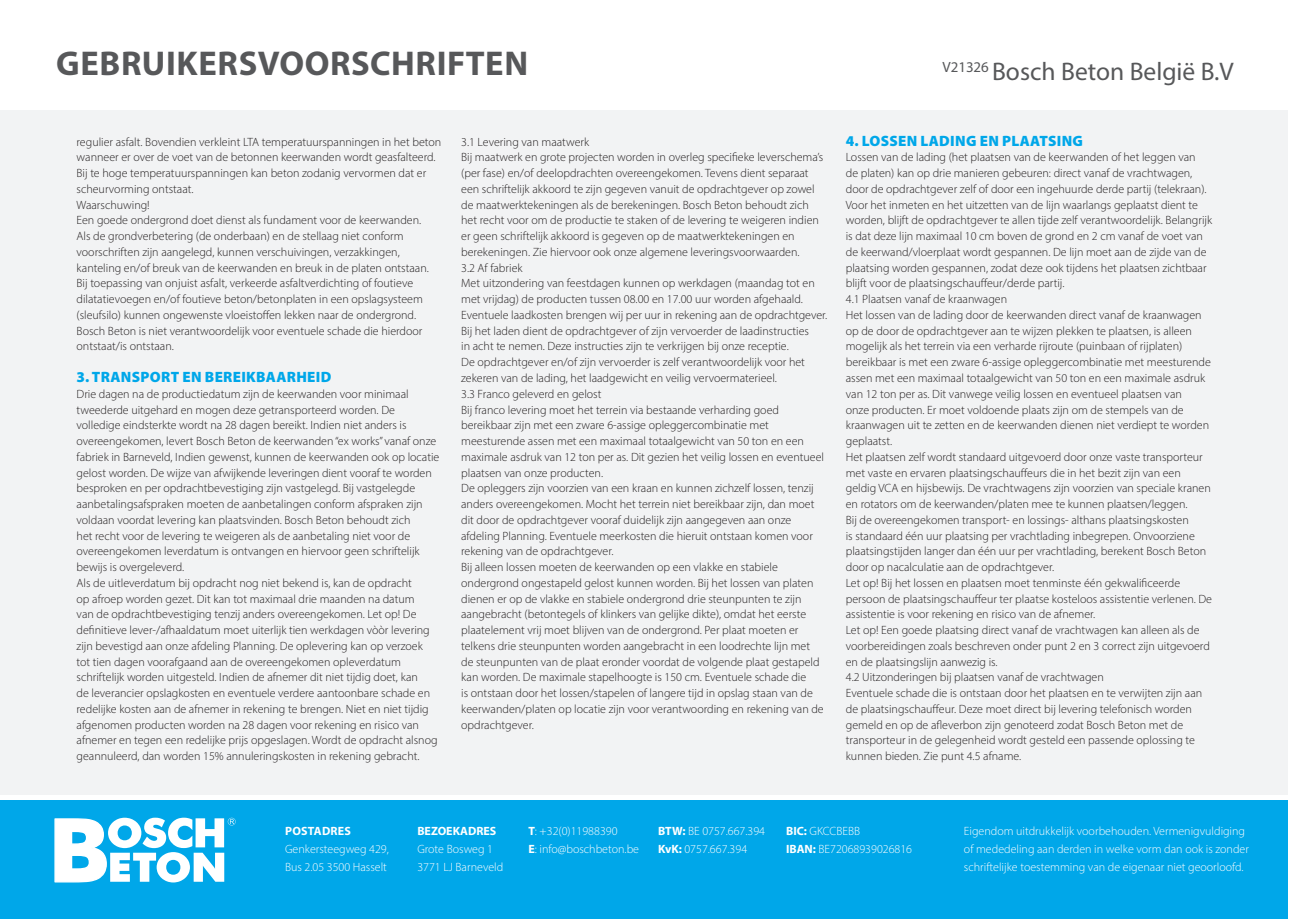
<style>
.page{position:relative;width:1289px;height:919px;background:#fff}
.page>*{position:absolute;margin:0;border:0;box-sizing:border-box;transform-origin:0 0}
.t1{font:700 34.5px "Myriad Pro";letter-spacing:.02em;color:#57585a}
.t2{font:25.5px "Myriad Pro";color:#57585a}
.t3{font:900 15px "Myriad Pro";letter-spacing:.02em;color:#00a7e9}
.t4{font:300 12px/15.8px "Myriad Pro";color:#231f20}
.t5{font:300 12px/18px "Myriad Pro";color:#fff}
.t6{font:700 12px "Myriad Pro";color:#fff}
.t7{font:700 12px "Myriad Pro";letter-spacing:.02em;color:#fff}
.s1{font-weight:700}
</style>
<div class="page">
<div style="left:0;top:800px;width:1287px;height:118px;background:#00a7e9"></div>
<svg style="left:54px;top:817px;width:182px;height:65px"></svg>
<div style="left:0;top:111px;width:1287px;height:683px;background:#f2f3f4"></div>
<h1 class="t1" style="left:56px;top:43px;width:473px">GEBRUIKERSVOORSCHRIFTEN</h1>
<h2 class="t2" style="left:942px;top:62px;width:293px"><sup>V21326</sup> Bosch Beton België B.V</h2>
<p class="t4" style="left:77px;top:134px;width:366px">regulier asfalt. Bovendien verkleint LTA temperatuurspanningen in het beton wanneer er over de voet van de betonnen keerwanden wordt geasfalteerd.<br>Bij te hoge temperatuurspanningen kan beton zodanig vervormen dat er scheurvorming ontstaat.<br>Waarschuwing!<br>Een goede ondergrond doet dienst als fundament voor de keerwanden.<br>Als de grondverbetering (de onderbaan) en de stellaag niet conform voorschriften zijn aangelegd, kunnen verschuivingen, verzakkingen, kanteling en/of breuk van de keerwanden en breuk in de platen ontstaan.<br>Bij toepassing van onjuist asfalt, verkeerde asfaltverdichting of foutieve dilatatievoegen en/of foutieve beton/betonplaten in een opslagsysteem (sleufsilo) kunnen ongewenste vloeistoffen lekken naar de ondergrond.<br>Bosch Beton is niet verantwoordelijk voor eventuele schade die hierdoor ontstaat/is ontstaan.</p>
<p class="t3" style="left:77px;top:368px;width:256px">3. TRANSPORT EN BEREIKBAARHEID</p>
<p class="t4" style="left:77px;top:386px;width:364px">Drie dagen na de productiedatum zijn de keerwanden voor minimaal tweederde uitgehard en mogen deze getransporteerd worden. De volledige eindsterkte wordt na 28 dagen bereikt. Indien niet anders is overeengekomen, levert Bosch Beton de keerwanden “ex works” vanaf onze fabriek in Barneveld, Indien gewenst, kunnen de keerwanden ook op locatie gelost worden. De wijze van afwijkende leveringen dient vooraf te worden besproken en per opdrachtbevestiging zijn vastgelegd. Bij vastgelegde aanbetalingsafspraken moeten de aanbetalingen conform afspraken zijn voldaan voordat levering kan plaatsvinden. Bosch Beton behoudt zich<br>het recht voor de levering te weigeren als de aanbetaling niet voor de overeengekomen leverdatum is ontvangen en hiervoor geen schriftelijk bewijs is overgeleverd.<br>Als de uitleverdatum bij opdracht nog niet bekend is, kan de opdracht<br>op afroep worden gezet. Dit kan tot maximaal drie maanden na datum<br>van de opdrachtbevestiging tenzij anders overeengekomen. Let op! De definitieve lever-/afhaaldatum moet uiterlijk tien werkdagen vòòr levering zijn bevestigd aan onze afdeling Planning. De oplevering kan op verzoek tot tien dagen voorafgaand aan de overeengekomen opleverdatum schriftelijk worden uitgesteld. Indien de afnemer dit niet tijdig doet, kan<br>de leverancier opslagkosten en eventuele verdere aantoonbare schade en redelijke kosten aan de afnemer in rekening te brengen. Niet en niet tijdig afgenomen producten worden na 28 dagen voor rekening en risico van afnemer en tegen een redelijke prijs opgeslagen. Wordt de opdracht alsnog geannuleerd, dan worden 15% annuleringskosten in rekening gebracht.</p>
<p class="t4" style="left:461px;top:134px;width:368px">3.1 Levering van maatwerk<br>Bij maatwerk en grote projecten worden in overleg specifieke leverschema’s (per fase) en/of deelopdrachten overeengekomen. Tevens dient separaat een schriftelijk akkoord te zijn gegeven vanuit de opdrachtgever op zowel de maatwerktekeningen als de berekeningen. Bosch Beton behoudt zich het recht voor om de productie te staken of de levering te weigeren indien er geen schriftelijk akkoord is gegeven op de maatwerktekeningen en berekeningen. Zie hiervoor ook onze algemene leveringsvoorwaarden.<br>3.2 Af fabriek<br>Met uitzondering van feestdagen kunnen op werkdagen (maandag tot en met vrijdag) de producten tussen 08.00 en 17.00 uur worden afgehaald.<br>Eventuele laadkosten brengen wij per uur in rekening aan de opdrachtgever.<br>Bij het laden dient de opdrachtgever of zijn vervoerder de laadinstructies<br>in acht te nemen. Deze instructies zijn te verkrijgen bij onze receptie.<br>De opdrachtgever en/of zijn vervoerder is zelf verantwoordelijk voor het zekeren van de lading, het laadgewicht en veilig vervoermaterieel.<br>3.3 Franco geleverd en gelost<br>Bij franco levering moet het terrein via bestaande verharding goed bereikbaar zijn met een zware 6-assige opleggercombinatie met meesturende assen met een maximaal totaalgewicht van 50 ton en een maximale asdruk van 12 ton per as. Dit gezien het veilig lossen en eventueel plaatsen van onze producten.<br>De opleggers zijn voorzien van een kraan en kunnen zichzelf lossen, tenzij anders overeengekomen. Mocht het terrein niet bereikbaar zijn, dan moet dit door de opdrachtgever vooraf duidelijk zijn aangegeven aan onze afdeling Planning. Eventuele meerkosten die hieruit ontstaan komen voor rekening van de opdrachtgever.<br>Bij alleen lossen moeten de keerwanden op een vlakke en stabiele ondergrond ongestapeld gelost kunnen worden. Bij het lossen van platen dienen er op de vlakke en stabiele ondergrond drie steunpunten te zijn aangebracht (betontegels of klinkers van gelijke dikte), omdat het eerste plaatelement vrij moet blijven van de ondergrond. Per plaat moeten er telkens drie steunpunten worden aangebracht in een loodrechte lijn met<br>de steunpunten van de plaat eronder voordat de volgende plaat gestapeld kan worden. De maximale stapelhoogte is 150 cm. Eventuele schade die<br>is ontstaan door het lossen/stapelen of langere tijd in opslag staan van de keerwanden/platen op locatie zijn voor verantwoording en rekening van de opdrachtgever.</p>
<p class="t3" style="left:845px;top:132px;width:239px">4. LOSSEN LADING EN PLAATSING</p>
<p class="t4" style="left:845px;top:150px;width:368px">Lossen van de lading (het plaatsen van de keerwanden of het leggen van<br>de platen) kan op drie manieren gebeuren: direct vanaf de vrachtwagen, door de opdrachtgever zelf of door een ingehuurde derde partij (telekraan).<br>Voor het inmeten en het uitzetten van de lijn waarlangs geplaatst dient te worden, blijft de opdrachtgever te allen tijde zelf verantwoordelijk. Belangrijk is dat deze lijn maximaal 10 cm boven de grond en 2 cm vanaf de voet van de keerwand/vloerplaat wordt gespannen. De lijn moet aan de zijde van de plaatsing worden gespannen, zodat deze ook tijdens het plaatsen zichtbaar blijft voor de plaatsingschauffeur/derde partij.<br>4.1 Plaatsen vanaf de kraanwagen<br>Het lossen van de lading door de keerwanden direct vanaf de kraanwagen op de door de opdrachtgever aan te wijzen plekken te plaatsen, is alleen mogelijk als het terrein via een verharde rijroute (puinbaan of rijplaten) bereikbaar is met een zware 6-assige opleggercombinatie met meesturende assen met een maximaal totaalgewicht van 50 ton en een maximale asdruk van 12 ton per as. Dit vanwege veilig lossen en eventueel plaatsen van<br>onze producten. Er moet voldoende plaats zijn om de stempels van de kraanwagen uit te zetten en de keerwanden dienen niet verdiept te worden geplaatst.<br>Het plaatsen zelf wordt standaard uitgevoerd door onze vaste transporteur met vaste en ervaren plaatsingschauffeurs die in het bezit zijn van een geldig VCA en hijsbewijs. De vrachtwagens zijn voorzien van speciale kranen en rotators om de keerwanden/platen mee te kunnen plaatsen/leggen.<br>Bij de overeengekomen transport- en lossings- althans plaatsingskosten<br>is standaard één uur plaatsing per vrachtlading inbegrepen. Onvoorziene plaatsingstijden langer dan één uur per vrachtlading, berekent Bosch Beton door op nacalculatie aan de opdrachtgever.<br>Let op! Bij het lossen en plaatsen moet tenminste één gekwalificeerde persoon de plaatsingschauffeur ter plaatse kosteloos assistentie verlenen. De assistentie is voor rekening en risico van de afnemer.<br>Let op! Een goede plaatsing direct vanaf de vrachtwagen kan alleen als de voorbereidingen zoals beschreven onder punt 2 en 3 correct zijn uitgevoerd en de plaatsingslijn aanwezig is.<br>4.2 Uitzonderingen bij plaatsen vanaf de vrachtwagen<br>Eventuele schade die is ontstaan door het plaatsen en te verwijten zijn aan de plaatsingschauffeur. Deze moet direct bij levering telefonisch worden gemeld en op de afleverbon zijn genoteerd zodat Bosch Beton met de transporteur in de gelegenheid wordt gesteld een passende oplossing te kunnen bieden. Zie punt 4.5 afname.</p>
<p class="t7" style="left:285px;top:824px;width:67px">POSTADRES</p>
<p class="t5" style="left:285px;top:840px;width:105px">Genkersteegweg 429,<br>Bus 2.05 3500 Hasselt</p>
<p class="t6" style="left:417px;top:824px;width:81px">BEZOEKADRES</p>
<p class="t5" style="left:417px;top:840px;width:87px">Grote Bosweg 1<br>3771 LJ Barneveld</p>
<p class="t5" style="left:528px;top:822px;width:112px"><span class="s1">T</span>: +32(0)11988390<br><span class="s1">E</span>: info@boschbeton.be</p>
<p class="t5" style="left:658px;top:822px;width:108px"><span class="s1">BTW:</span> BE 0757.667.394<br><span class="s1">KvK:</span> 0757.667.394</p>
<p class="t5" style="left:786px;top:821px;width:127px"><span class="s1">BIC:</span> GKCCBEBB<br><span class="s1">IBAN:</span> BE72068939026816</p>
<p class="t5" style="left:963px;top:822px;width:286px">Eigendom uitdrukkelijk voorbehouden. Vermenigvuldiging of mededeling aan derden in welke vorm dan ook is zonder schriftelijke toestemming van de eigenaar niet geoorloofd.</p>
</div>
